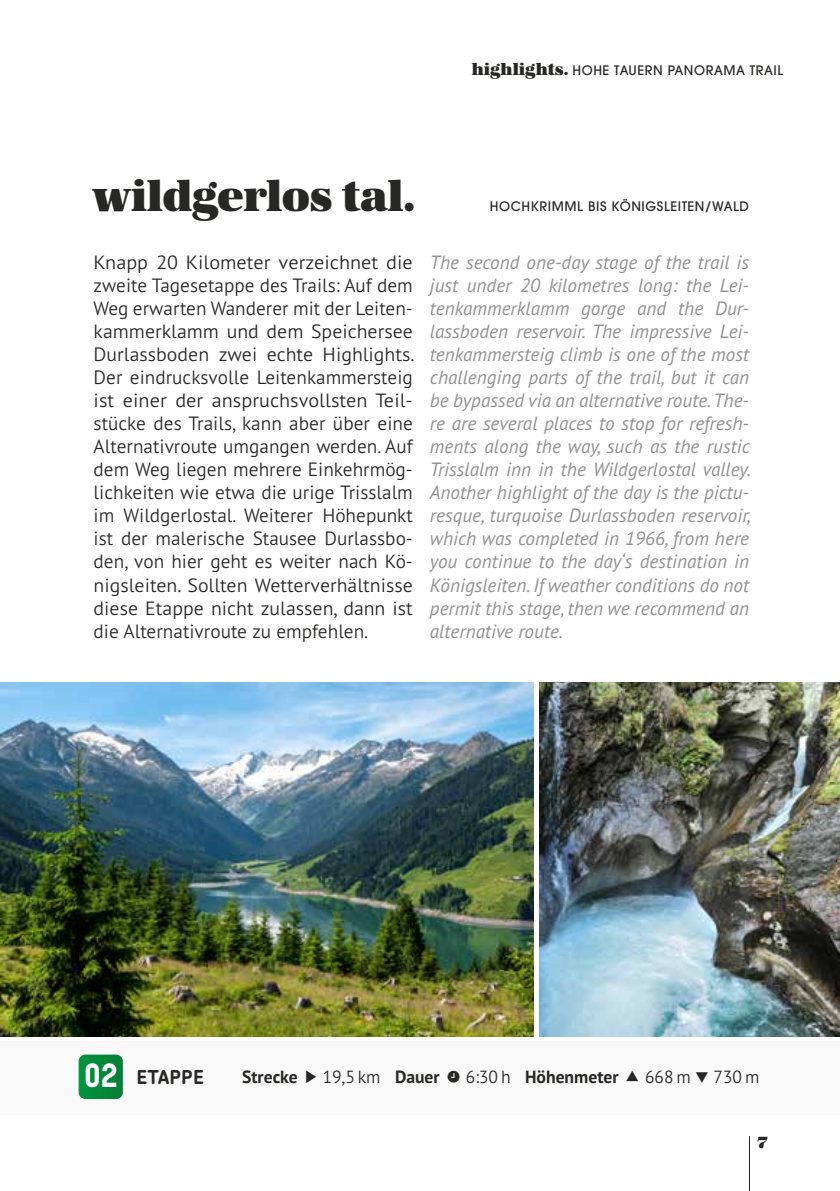
<style>
.page{position:relative;width:840px;height:1191px;background:#fff}
.page>*{position:absolute;margin:0;border:0;box-sizing:border-box;transform-origin:0 0}
.t1{font:44px "URW Antiqua Sup Bol";letter-spacing:-.01em;color:#272726}
.t2{font:italic 19.2px/23px "PT Sans Pro";color:#929291;text-align:justify}
.t3{font:300 19.2px/23px "PT Sans Pro";color:#272726;text-align:justify;scale:1.05 1}
.t4{font:700 19.2px "Chevin Pro";letter-spacing:.015em;color:#272726}
.t5{font:700 17.6px "PT Sans Pro";color:#272726}
.t6{font:300 17.6px "PT Sans Pro";color:#272726}
.t7{font:17px "URW Antiqua Sup Bol";color:#272726}
.t8{font:500 13px "ITC Avant Garde Pro";letter-spacing:.045em;color:#272726}
.s1{font-family:"URW Antiqua Sup Bol";font-weight:400;font-size:17px}
.s2{font-family:"TSTAR Headline";font-weight:400;font-size:33px;color:#fff}
.s3{font-weight:700}
.s4{font-weight:300}
</style>
<div class="page">
<hr style="left:748px;top:1136px;width:1px;height:55px;background:#272726">
<div style="left:0;top:1041px;width:839px;height:74px;background:#f9f9f9"></div>
<svg style="left:79px;top:1054px;width:44px;height:45px;background:#0a8c40"></svg>
<img style="left:539px;top:682px;width:300px;height:354px">
<img style="left:0;top:682px;width:533px;height:354px">
<h1 class="t1" style="left:93px;top:170px;width:324px">wildgerlos tal.</h1>
<p class="t8" style="left:471px;top:61px;width:313px"><span class="s1">highlights.</span> HOHE TAUERN PANORAMA TRAIL</p>
<p class="t8" style="left:489px;top:198px;width:260px">HOCHKRIMML BIS KÖNIGSLEITEN/WALD</p>
<p class="t3" style="left:94px;top:250px;width:307px">Knapp 20 Kilometer verzeichnet die zweite Tagesetappe des Trails: Auf dem Weg erwarten Wanderer mit der Leiten&shy;kammerklamm und dem Speichersee Durlassboden zwei echte Highlights.<br>Der eindrucksvolle Leitenkammersteig ist einer der anspruchsvollsten Teil&shy;stücke des Trails, kann aber über eine Alternativroute umgangen werden. Auf dem Weg liegen mehrere Einkehrmög&shy;lichkeiten wie etwa die urige Trisslalm im Wildgerlostal. Weiterer Höhepunkt ist der malerische Stausee Durlassbo&shy;den, von hier geht es weiter nach Kö&shy;nigsleiten. Sollten Wetterverhältnisse diese Etappe nicht zulassen, dann ist die Alternativroute zu empfehlen.</p>
<p class="t2" style="left:429px;top:250px;width:322px">The second one-day stage of the trail is just under 20 kilometres long: the Lei&shy;tenkammerklamm gorge and the Dur&shy;lassboden reservoir. The impressive Lei&shy;tenkammersteig climb is one of the most challenging parts of the trail, but it can be bypassed via an alternative route. The&shy;re are several places to stop for refresh&shy;ments along the way, such as the rustic Trisslalm inn in the Wildgerlostal valley.<br>Another highlight of the day is the pictu&shy;resque, turquoise Durlassboden reservoir, which was completed in 1966, from here you continue to the day‘s destination in Königsleiten. If weather conditions do not permit this stage, then we recommend an alternative route.</p>
<p class="t4" style="left:84px;top:1064px;width:122px"><span class="s2">02</span> ETAPPE</p>
<p class="t5" style="left:242px;top:1065px;width:57px">Strecke</p>
<p class="t6" style="left:322px;top:1065px;width:119px">19,5 km <span class="s3">Dauer</span></p>
<p class="t5" style="left:465px;top:1065px;width:154px"><span class="s4">6:30 h</span> Höhenmeter</p>
<p class="t6" style="left:644px;top:1065px;width:47px">668 m</p>
<p class="t6" style="left:713px;top:1065px;width:47px">730 m</p>
<p class="t7" style="left:756px;top:1132px;width:12px">7</p>
</div>
